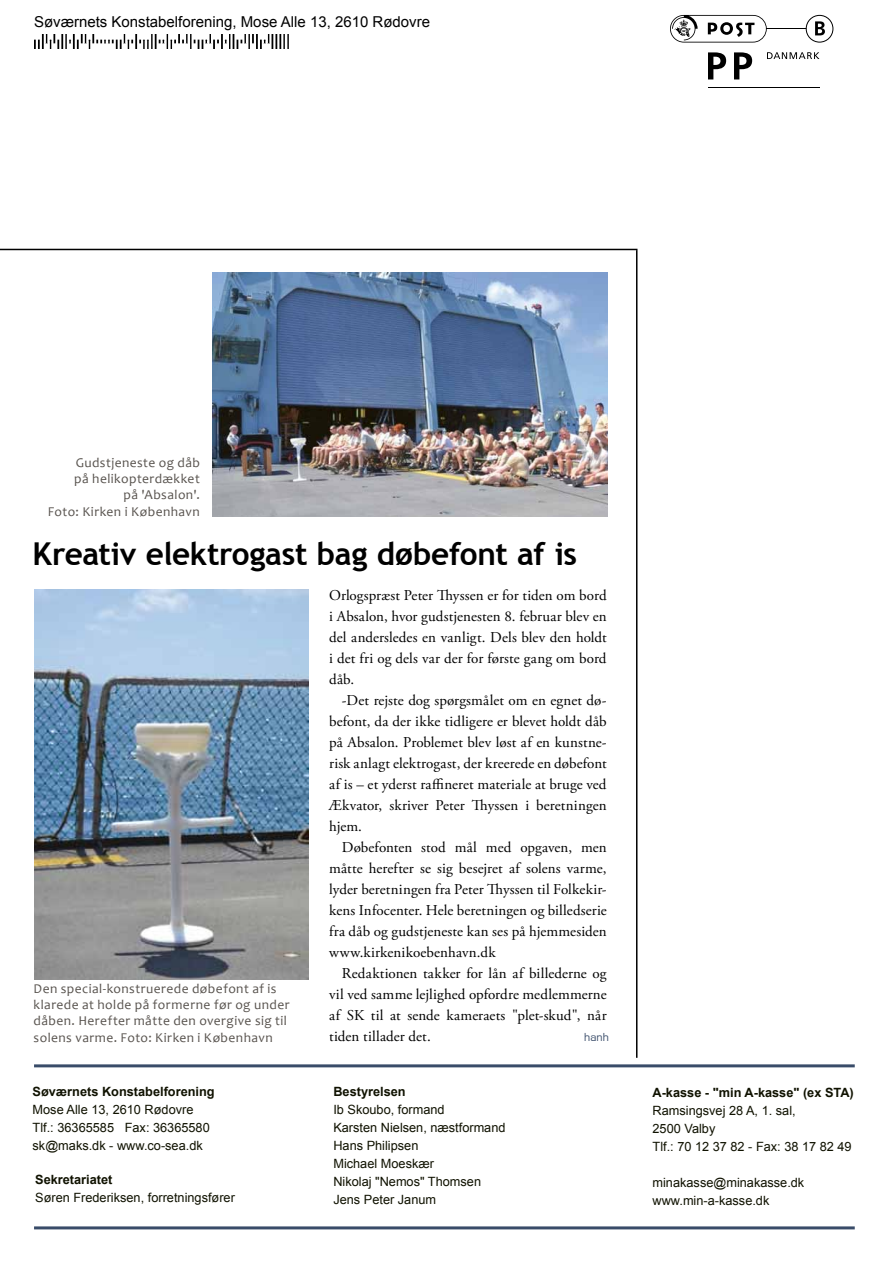
<style>
.page{position:relative;width:893px;height:1263px;background:#fff}
.page>*{position:absolute;margin:0;border:0;box-sizing:border-box;transform-origin:0 0}
.t1{font:700 31.5px "Trebuchet MS";letter-spacing:-.01em;color:#000}
.t2{font:15px/21px "Adobe Garamond Pro";letter-spacing:.005em;color:#000;text-align:justify}
.t3{font:15px "Arial";color:#000}
.t4{font:13.5px/16.2px "Candara";letter-spacing:.03em;color:#59544f}
.t5{font:12.75px/18px "Arial";color:#101200}
.t6{font:700 12.75px "Arial";color:#101200}
.t7{font:12px "Eurostile";color:#394c69}
</style>
<div class="page">
<hr style="left:34px;top:1064px;width:821px;height:3px;background:#394c69">
<svg style="left:767px;top:52px;width:52px;height:7px"></svg>
<hr style="left:766px;top:28px;width:54px;height:1px;background:#000">
<hr style="left:708px;top:87px;width:112px;height:1px;background:#000">
<svg style="left:708px;top:52px;width:18px;height:27px"></svg>
<svg style="left:734px;top:52px;width:18px;height:27px"></svg>
<svg style="left:670px;top:15px;width:97px;height:28px"></svg>
<div style="left:806px;top:15px;width:27px;height:27px;background:#fff;border-radius:50%"></div>
<div style="left:806px;top:15px;width:27px;height:28px;border:1px solid #000;border-radius:50%"></div>
<svg style="left:815px;top:21px;width:10px;height:14px"></svg>
<img style="left:34px;top:34px;width:255px;height:14px">
<hr style="left:0;top:249px;width:637px;height:1px;background:#000">
<hr style="left:636px;top:250px;width:1px;height:808px;background:#000">
<hr style="left:34px;top:1226px;width:821px;height:3px;background:#394c69">
<img style="left:213px;top:273px;width:395px;height:243px">
<img style="left:35px;top:589px;width:273px;height:390px">
<p class="t3" style="left:34px;top:12px;width:398px">Søværnets Konstabelforening, Mose Alle 13, 2610 Rødovre</p>
<p class="t4" style="left:48px;top:454px;width:154px;text-align:right">Gudstjeneste og dåb<br>på helikopterdækket<br>på 'Absalon'.<br>Foto: Kirken i København</p>
<h1 class="t1" style="left:33px;top:534px;width:546px">Kreativ elektrogast bag døbefont af is</h1>
<p class="t4" style="left:34px;top:980px;width:257px">Den special-konstruerede døbefont af is klarede at holde på formerne før og under dåben. Herefter måtte den overgive sig til solens varme. Foto: Kirken i København</p>
<p class="t6" style="left:33px;top:1083px;width:184px">Søværnets Konstabelforening</p>
<p class="t5" style="left:33px;top:1101px;width:179px">Mose Alle 13, 2610 Rødovre<br>Tlf.: 36365585 Fax: 36365580 sk@maks.dk - www.co-sea.dk</p>
<p class="t6" style="left:35px;top:1171px;width:79px">Sekretariatet</p>
<p class="t5" style="left:35px;top:1189px;width:201px">Søren Frederiksen, forretningsfører</p>
<p class="t2" style="left:329px;top:585px;width:279px">Orlogspræst Peter Thyssen er for tiden om bord i Absalon, hvor gudstjenesten 8. februar blev en del andersledes en vanligt. Dels blev den holdt i det fri og dels var der for første gang om bord dåb.</p>
<p class="t2" style="left:329px;top:690px;width:279px;text-indent:13px">-Det rejste dog spørgsmålet om en egnet dø&shy;befont, da der ikke tidligere er blevet holdt dåb på Absalon. Problemet blev løst af en kunstne&shy;risk anlagt elektrogast, der kreerede en døbefont af is – et yderst raffineret materiale at bruge ved Ækvator, skriver Peter Thyssen i beretningen hjem.</p>
<p class="t2" style="left:329px;top:837px;width:279px;text-indent:13px">Døbefonten stod mål med opgaven, men måtte herefter se sig besejret af solens varme, lyder beretningen fra Peter Thyssen til Folkekir&shy;kens Infocenter. Hele beretningen og billedserie fra dåb og gudstjeneste kan ses på hjemmesiden www.kirkenikoebenhavn.dk</p>
<p class="t2" style="left:329px;top:963px;width:279px;text-indent:13px">Redaktionen takker for lån af billederne og vil ved samme lejlighed opfordre medlemmerne af SK til at sende kameraets "plet-skud", når tiden tillader det.</p>
<p class="t7" style="left:584px;top:1031px;width:27px">hanh</p>
<p class="t6" style="left:333px;top:1083px;width:74px">Bestyrelsen</p>
<p class="t5" style="left:333px;top:1101px;width:174px">Ib Skoubo, formand<br>Karsten Nielsen, næstformand<br>Hans Philipsen<br>Michael Moeskær<br>Nikolaj "Nemos" Thomsen<br>Jens Peter Janum</p>
<p class="t6" style="left:652px;top:1084px;width:203px">A-kasse - "min A-kasse" (ex STA)</p>
<p class="t5" style="left:652px;top:1101px;width:201px">Ramsingsvej 28 A, 1. sal,<br>2500 Valby<br>Tlf.: 70 12 37 82 - Fax: 38 17 82 49</p>
<p class="t5" style="left:652px;top:1173px;width:153px">minakasse@minakasse.dk www.min-a-kasse.dk</p>
</div>
